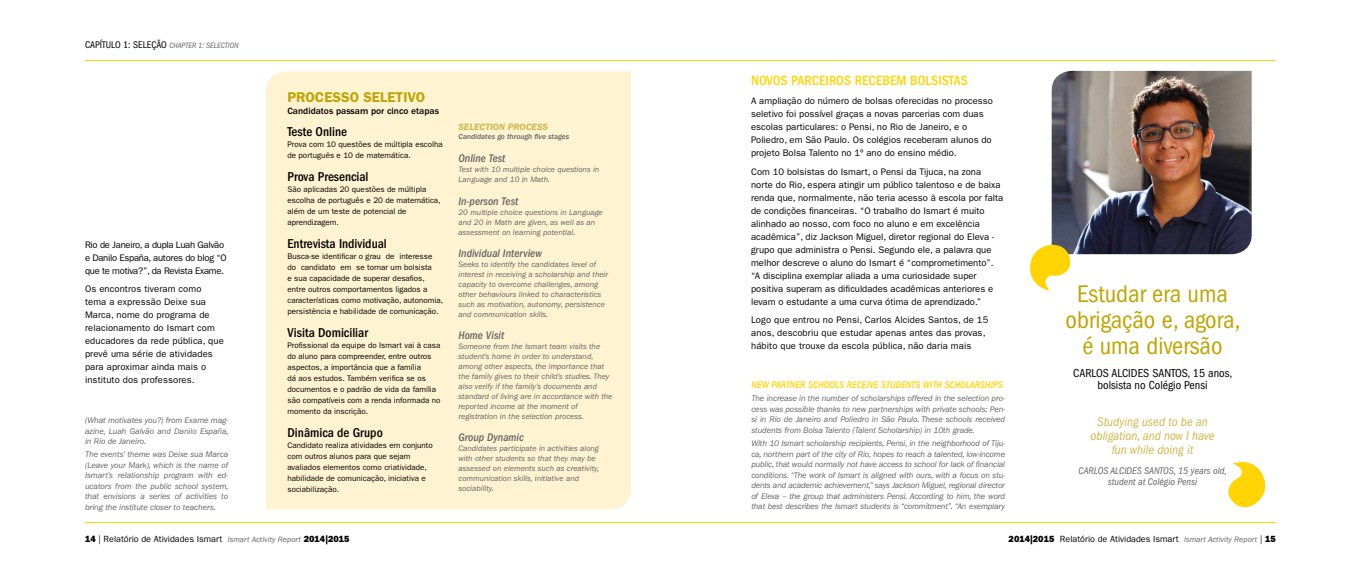
<style>
.page{position:relative;width:1361px;height:567px;background:#fff}
.page>*{position:absolute;margin:0;border:0;box-sizing:border-box;transform-origin:0 0}
.t1{font:condensed 25px/26px "ITC Franklin Gothic Std";color:#bfa500;text-align:center}
.t2{font:600 14.2px "ITC Franklin Gothic Std";color:#bfa500}
.t3{font:500 condensed 14px "ITC Franklin Gothic Std";color:#ffd400}
.t4{font:500 condensed 13.3px "ITC Franklin Gothic Std";color:#000}
.t5{font:italic condensed 13px/14px "ITC Franklin Gothic Std";color:#d0b84d;text-align:center}
.t6{font:condensed 12px/12px "ITC Franklin Gothic Std";color:#000;text-align:center}
.t7{font:italic 500 condensed 11.4px "ITC Franklin Gothic Std";color:#636466}
.t8{font:italic condensed 10px/11px "ITC Franklin Gothic Std";color:#636466;text-align:center}
.t9{font:italic 500 condensed 10px "ITC Franklin Gothic Std";color:#ffd400}
.t10{font:9.5px/13px "ITC Franklin Gothic Std";color:#000}
.t11{font:9.5px/13px "ITC Franklin Gothic Std";letter-spacing:-.03em;color:#000}
.t12{font:500 9.5px "ITC Franklin Gothic Std";color:#000}
.t13{font:italic 600 9.5px "ITC Franklin Gothic Std";color:#d0b84d}
.t14{font:9px "ITC Franklin Gothic Std";color:#000}
.t15{font:italic 8.5px/10.5px "ITC Franklin Gothic Std";letter-spacing:-.01em;color:#636466;text-align:justify}
.t16{font:italic 8.1px/10px "ITC Franklin Gothic Std";color:#636466}
.t17{font:8.1px/10.9px "ITC Franklin Gothic Std";color:#000}
.t18{font:italic condensed 8px "ITC Franklin Gothic Std";color:#636466}
.t19{font:7.6px "ITC Franklin Gothic Std Med It";color:#636466}
.s1{font-style:normal;font-size:10px;color:#000}
.s2{font-family:"ITC Franklin Gothic Std Hvy"}
.s3{font-style:italic;font-size:8px;color:#636466}
</style>
<div class="page">
<hr style="left:85px;top:60px;width:1191px;height:1px;background:#ffd400">
<hr style="left:85px;top:522px;width:1191px;height:1px;background:#ffd400">
<div style="left:266px;top:71px;width:365px;height:439px;background:#fff3d1"></div>
<svg style="left:1228px;top:462px;width:38px;height:46px"></svg>
<img style="left:1051px;top:71px;width:200px;height:183px">
<svg style="left:1030px;top:242px;width:41px;height:49px"></svg>
<p class="t18" style="left:85px;top:41px;width:155px"><span class="s1">CAPÍTULO 1: SELEÇÃO</span> CHAPTER 1: SELECTION</p>
<p class="t11" style="left:85px;top:238px;width:143px">Rio de Janeiro, a dupla Luah Galvão e Danilo España, autores do blog “O que te motiva?”, da Revista Exame.</p>
<p class="t10" style="left:85px;top:283px;width:140px">Os encontros tiveram como tema a expressão Deixe sua<br>Marca, nome do programa de relacionamento do Ismart com educadores da rede pública, que prevê uma série de atividades para aproximar ainda mais o instituto dos professores.</p>
<p class="t15" style="left:85px;top:415px;width:145px">(What motivates you?) from Exame mag&shy;azine, Luah Galvão and Danilo España, in Rio de Janeiro.</p>
<p class="t15" style="left:85px;top:449px;width:145px">The events’ theme was Deixe sua Marca (Leave your Mark), which is the name of Ismart’s relationship program with ed&shy;ucators from the public school system, that envisions a series of activities to bring the institute closer to teachers.</p>
<h2 class="t2" style="left:287px;top:88px;width:139px">PROCESSO SELETIVO</h2>
<p class="t12" style="left:287px;top:106px;width:153px">Candidatos passam por cinco etapas</p>
<h3 class="t4" style="left:287px;top:124px;width:61px">Teste Online</h3>
<p class="t17" style="left:287px;top:139px;width:157px">Prova com 10 questões de múltipla escolha de português e 10 de matemática.</p>
<h3 class="t4" style="left:287px;top:169px;width:83px">Prova Presencial</h3>
<p class="t17" style="left:287px;top:184px;width:155px">São aplicadas 20 questões de múltipla escolha de português e 20 de matemática, além de um teste de potencial de aprendizagem.</p>
<h3 class="t4" style="left:287px;top:236px;width:101px">Entrevista Individual</h3>
<p class="t17" style="left:287px;top:251px;width:157px">Busca-se identificar o grau de interesse<br>do candidato em se tornar um bolsista<br>e sua capacidade de superar desafios, entre outros comportamentos ligados a características como motivação, autonomia, persistência e habilidade de comunicação.</p>
<h3 class="t4" style="left:287px;top:325px;width:82px">Visita Domiciliar</h3>
<p class="t17" style="left:287px;top:340px;width:155px">Profissional da equipe do Ismart vai à casa do aluno para compreender, entre outros aspectos, a importância que a família<br>dá aos estudos. Também verifica se os documentos e o padrão de vida da família são compatíveis com a renda informada no momento da inscrição.</p>
<h3 class="t4" style="left:287px;top:425px;width:97px">Dinâmica de Grupo</h3>
<p class="t17" style="left:287px;top:440px;width:147px">Candidato realiza atividades em conjunto com outros alunos para que sejam avaliados elementos como criatividade, habilidade de comunicação, iniciativa e sociabilização.</p>
<p class="t13" style="left:458px;top:121px;width:91px">SELECTION PROCESS</p>
<p class="t19" style="left:458px;top:132px;width:112px">Candidates go through five stages</p>
<p class="t7" style="left:458px;top:152px;width:49px">Online Test</p>
<p class="t16" style="left:458px;top:165px;width:142px">Test with 10 multiple choice questions in<br>Language and 10 in Math.</p>
<p class="t7" style="left:458px;top:194px;width:61px">In-person Test</p>
<p class="t16" style="left:458px;top:207px;width:146px">20 multiple choice questions in Language and 20 in Math are given, as well as an assessment on learning potential.</p>
<p class="t7" style="left:458px;top:247px;width:85px">Individual Interview</p>
<p class="t16" style="left:458px;top:259px;width:151px">Seeks to identify the candidates level of interest in receiving a scholarship and their capacity to overcome challenges, among other behaviours linked to characteristics such as motivation, autonomy, persistence and communication skills.</p>
<p class="t7" style="left:458px;top:329px;width:47px">Home Visit</p>
<p class="t16" style="left:458px;top:341px;width:155px">Someone from the Ismart team visits the student’s home in order to understand, among other aspects, the importance that the family gives to their child’s studies. They also verify if the family’s documents and standard of living are in accordance with the reported income at the moment of registration in the selection process.</p>
<p class="t7" style="left:458px;top:431px;width:67px">Group Dynamic</p>
<p class="t16" style="left:458px;top:444px;width:142px">Candidates participate in activities along with other students so that they may be assessed on elements such as creativity, communication skills, initiative and sociability.</p>
<h3 class="t3" style="left:751px;top:73px;width:218px">NOVOS PARCEIROS RECEBEM BOLSISTAS</h3>
<p class="t10" style="left:751px;top:94px;width:243px">A ampliação do número de bolsas oferecidas no processo seletivo foi possível graças a novas parcerias com duas escolas particulares: o Pensi, no Rio de Janeiro, e o Poliedro, em São Paulo. Os colégios receberam alunos do projeto Bolsa Talento no 1º ano do ensino médio.</p>
<p class="t10" style="left:751px;top:165px;width:254px">Com 10 bolsistas do Ismart, o Pensi da Tijuca, na zona norte do Rio, espera atingir um público talentoso e de baixa renda que, normalmente, não teria acesso à escola por falta de condições financeiras. “O trabalho do Ismart é muito alinhado ao nosso, com foco no aluno e em excelência acadêmica”, diz Jackson Miguel, diretor regional do Eleva - grupo que administra o Pensi. Segundo ele, a palavra que melhor descreve o aluno do Ismart é “comprometimento”. “A disciplina exemplar aliada a uma curiosidade super positiva superam as dificuldades acadêmicas anteriores e levam o estudante a uma curva ótima de aprendizado.”</p>
<p class="t10" style="left:751px;top:314px;width:239px">Logo que entrou no Pensi, Carlos Alcides Santos, de 15 anos, descobriu que estudar apenas antes das provas, hábito que trouxe da escola pública, não daria mais</p>
<p class="t9" style="left:751px;top:379px;width:253px">NEW PARTNER SCHOOLS RECEIVE STUDENTS WITH SCHOLARSHIPS</p>
<p class="t15" style="left:751px;top:393px;width:255px">The increase in the number of scholarships offered in the selection pro&shy;cess was possible thanks to new partnerships with private schools: Pen&shy;si in Rio de Janeiro and Poliedro in São Paulo. These schools received students from Bolsa Talento (Talent Scholarship) in 10th grade.</p>
<p class="t15" style="left:751px;top:438px;width:255px">With 10 Ismart scholarship recipients, Pensi, in the neighborhood of Tiju&shy;ca, northern part of the city of Rio, hopes to reach a talented, low-income public, that would normally not have access to school for lack of financial conditions. “The work of Ismart is aligned with ours, with a focus on stu&shy;dents and academic achievement,” says Jackson Miguel, regional director of Eleva – the group that administers Pensi. According to him, the word that best describes the Ismart students is “commitment”. “An exemplary</p>
<h1 class="t1" style="left:1065px;top:281px;width:176px">Estudar era uma obrigação e, agora, é uma diversão</h1>
<p class="t6" style="left:1073px;top:367px;width:160px">CARLOS ALCIDES SANTOS, 15 anos, bolsista no Colégio Pensi</p>
<h3 class="t5" style="left:1090px;top:415px;width:125px">Studying used to be an obligation, and now I have fun while doing it</h3>
<p class="t8" style="left:1078px;top:465px;width:150px">CARLOS ALCIDES SANTOS, 15 years old, student at Colégio Pensi</p>
<p class="t14" style="left:85px;top:533px;width:266px"><span class="s2">14</span> | Relatório de Atividades Ismart <span class="s3">Ismart Activity Report</span> <span class="s2">2014|2015</span></p>
<p class="t14" style="left:1008px;top:533px;width:269px"><span class="s2">2014|2015</span> Relatório de Atividades Ismart <span class="s3">Ismart Activity Report</span> | <span class="s2">15</span></p>
</div>
